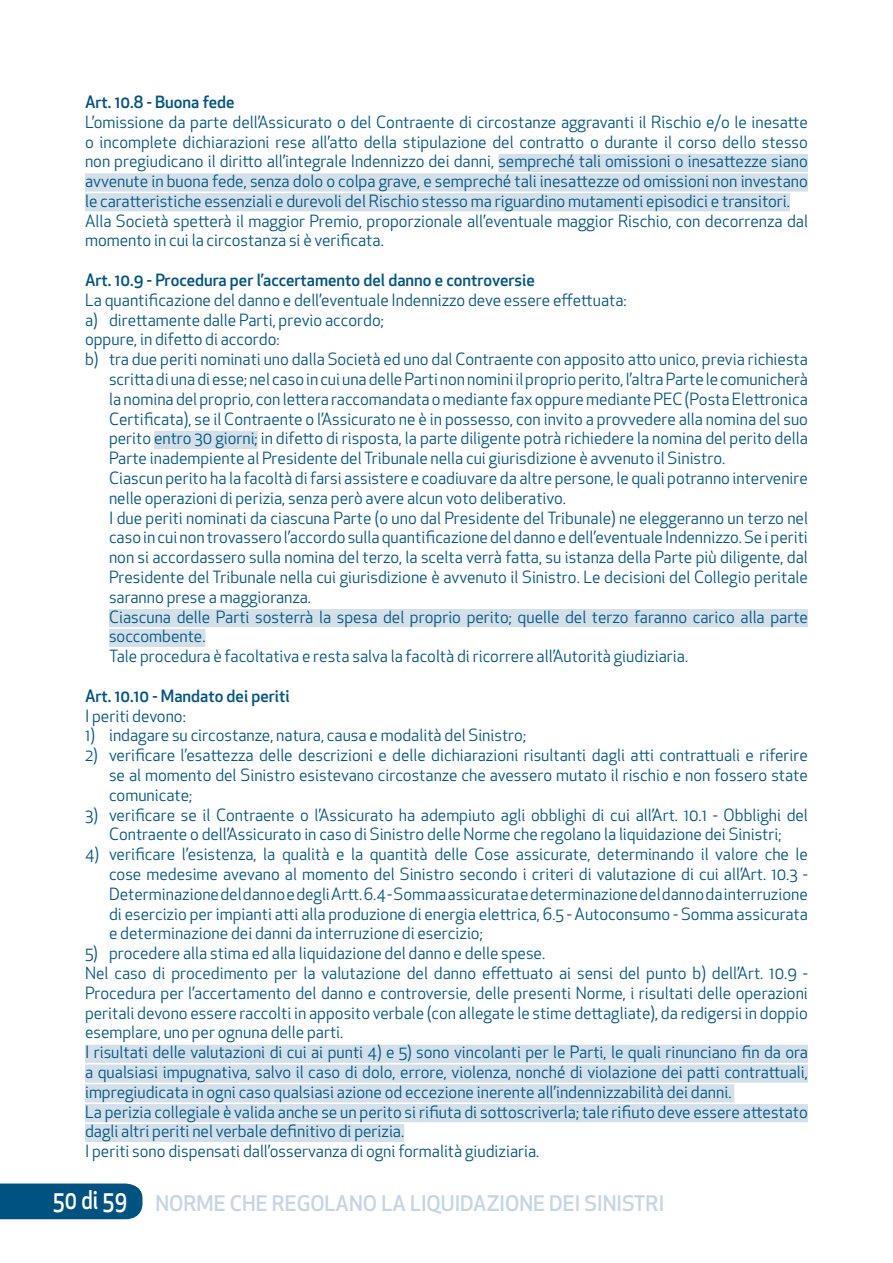
<style>
.page{position:relative;width:893px;height:1263px;background:#fff}
.page>*{position:absolute;margin:0;border:0;box-sizing:border-box;transform-origin:0 0}
.t1{font:500 25.2px "Apex New";color:#fff;scale:.83 1}
.t2{font:500 21px "Apex New";color:#c5d5e3}
.paragrafo_tabulazione{font:16.5px/19.8px "Apex New";color:#005380;text-align:justify}
.t3{font:500 16.5px "Apex New";color:#005380}
</style>
<div class="page">
<div style="left:0;top:1183px;width:142px;height:36px;background:#005380"></div>
<div style="left:498px;top:154px;width:310px;height:18px;background:#d3e0ea"></div>
<div style="left:85px;top:173px;width:723px;height:19px;background:#d3e0ea"></div>
<div style="left:85px;top:193px;width:705px;height:18px;background:#d3e0ea"></div>
<div style="left:154px;top:431px;width:104px;height:18px;background:#d3e0ea"></div>
<div style="left:109px;top:609px;width:699px;height:18px;background:#d3e0ea"></div>
<div style="left:109px;top:629px;width:96px;height:18px;background:#d3e0ea"></div>
<div style="left:85px;top:1045px;width:723px;height:18px;background:#d3e0ea"></div>
<div style="left:85px;top:1064px;width:723px;height:19px;background:#d3e0ea"></div>
<div style="left:85px;top:1084px;width:649px;height:18px;background:#d3e0ea"></div>
<div style="left:85px;top:1104px;width:723px;height:18px;background:#d3e0ea"></div>
<div style="left:85px;top:1124px;width:319px;height:18px;background:#d3e0ea"></div>
<p class="t3" style="left:85px;top:91px;width:151px">Art. 10.8 - Buona fede</p>
<p class="paragrafo_tabulazione" style="left:85px;top:112px;width:724px">L’omissione da parte dell’Assicurato o del Contraente di circostanze aggravanti il Rischio e/o le inesatte o incomplete dichiarazioni rese all’atto della stipulazione del contratto o durante il corso dello stesso non pregiudicano il diritto all’integrale Indennizzo dei danni, sempreché tali omissioni o inesattezze siano avvenute in buona fede, senza dolo o colpa grave, e sempreché tali inesattezze od omissioni non investano le caratteristiche essenziali e durevoli del Rischio stesso ma riguardino mutamenti episodici e transitori.</p>
<p class="paragrafo_tabulazione" style="left:85px;top:211px;width:724px">Alla Società spetterà il maggior Premio, proporzionale all’eventuale maggior Rischio, con decorrenza dal momento in cui la circostanza si è verificata.</p>
<p class="t3" style="left:85px;top:269px;width:451px">Art. 10.9 - Procedura per l’accertamento del danno e controversie</p>
<p class="paragrafo_tabulazione" style="left:85px;top:290px;width:543px">La quantificazione del danno e dell’eventuale Indennizzo deve essere effettuata:</p>
<p class="paragrafo_tabulazione" style="left:85px;top:310px;width:300px">a) direttamente dalle Parti, previo accordo;</p>
<p class="paragrafo_tabulazione" style="left:85px;top:329px;width:196px">oppure, in difetto di accordo:</p>
<p class="paragrafo_tabulazione" style="left:109px;top:349px;width:700px;text-indent:-24px">b) tra due periti nominati uno dalla Società ed uno dal Contraente con apposito atto unico, previa richiesta scritta di una di esse; nel caso in cui una delle Parti non nomini il proprio perito, l’altra Parte le comunicherà la nomina del proprio, con lettera raccomandata o mediante fax oppure mediante PEC (Posta Elettronica Certificata), se il Contraente o l’Assicurato ne è in possesso, con invito a provvedere alla nomina del suo perito entro 30 giorni; in difetto di risposta, la parte diligente potrà richiedere la nomina del perito della Parte inadempiente al Presidente del Tribunale nella cui giurisdizione è avvenuto il Sinistro.</p>
<p class="paragrafo_tabulazione" style="left:109px;top:468px;width:700px">Ciascun perito ha la facoltà di farsi assistere e coadiuvare da altre persone, le quali potranno intervenire nelle operazioni di perizia, senza però avere alcun voto deliberativo.</p>
<p class="paragrafo_tabulazione" style="left:109px;top:508px;width:700px">I due periti nominati da ciascuna Parte (o uno dal Presidente del Tribunale) ne eleggeranno un terzo nel caso in cui non trovassero l’accordo sulla quantificazione del danno e dell’eventuale Indennizzo. Se i periti non si accordassero sulla nomina del terzo, la scelta verrà fatta, su istanza della Parte più diligente, dal Presidente del Tribunale nella cui giurisdizione è avvenuto il Sinistro. Le decisioni del Collegio peritale saranno prese a maggioranza.</p>
<p class="paragrafo_tabulazione" style="left:109px;top:607px;width:700px">Ciascuna delle Parti sosterrà la spesa del proprio perito; quelle del terzo faranno carico alla parte soccombente.</p>
<p class="paragrafo_tabulazione" style="left:109px;top:646px;width:581px">Tale procedura è facoltativa e resta salva la facoltà di ricorrere all’Autorità giudiziaria.</p>
<p class="t3" style="left:85px;top:685px;width:206px">Art. 10.10 - Mandato dei periti</p>
<p class="paragrafo_tabulazione" style="left:85px;top:706px;width:102px">I periti devono:</p>
<p class="paragrafo_tabulazione" style="left:85px;top:725px;width:443px">1) indagare su circostanze, natura, causa e modalità del Sinistro;</p>
<p class="paragrafo_tabulazione" style="left:109px;top:745px;width:700px;text-indent:-24px">2) verificare l’esattezza delle descrizioni e delle dichiarazioni risultanti dagli atti contrattuali e riferire se al momento del Sinistro esistevano circostanze che avessero mutato il rischio e non fossero state comunicate;</p>
<p class="paragrafo_tabulazione" style="left:85px;top:805px;width:724px;text-align:center">3) verificare se il Contraente o l’Assicurato ha adempiuto agli obblighi di cui all’Art. 10.1 - Obblighi del<br>Contraente o dell’Assicurato in caso di Sinistro delle Norme che regolano la liquidazione dei Sinistri;</p>
<p class="paragrafo_tabulazione" style="left:109px;top:844px;width:700px;text-indent:-24px">4) verificare l’esistenza, la qualità e la quantità delle Cose assicurate, determinando il valore che le cose medesime avevano al momento del Sinistro secondo i criteri di valutazione di cui all’Art. 10.3 - Determinazione del danno e degli Artt. 6.4 - Somma assicurata e determinazione del danno da interruzione di esercizio per impianti atti alla produzione di energia elettrica, 6.5 - Autoconsumo - Somma assicurata e determinazione dei danni da interruzione di esercizio;</p>
<p class="paragrafo_tabulazione" style="left:85px;top:943px;width:462px">5) procedere alla stima ed alla liquidazione del danno e delle spese.</p>
<p class="paragrafo_tabulazione" style="left:85px;top:963px;width:724px">Nel caso di procedimento per la valutazione del danno effettuato ai sensi del punto b) dell’Art. 10.9 - Procedura per l’accertamento del danno e controversie, delle presenti Norme, i risultati delle operazioni peritali devono essere raccolti in apposito verbale (con allegate le stime dettagliate), da redigersi in doppio esemplare, uno per ognuna delle parti.</p>
<p class="paragrafo_tabulazione" style="left:85px;top:1042px;width:724px">I risultati delle valutazioni di cui ai punti 4) e 5) sono vincolanti per le Parti, le quali rinunciano fin da ora a qualsiasi impugnativa, salvo il caso di dolo, errore, violenza, nonché di violazione dei patti contrattuali, impregiudicata in ogni caso qualsiasi azione od eccezione inerente all’indennizzabilità dei danni.</p>
<p class="paragrafo_tabulazione" style="left:85px;top:1102px;width:724px">La perizia collegiale è valida anche se un perito si rifiuta di sottoscriverla; tale rifiuto deve essere attestato dagli altri periti nel verbale definitivo di perizia.</p>
<p class="paragrafo_tabulazione" style="left:85px;top:1141px;width:456px">I periti sono dispensati dall’osservanza di ogni formalità giudiziaria.</p>
<p class="t2" style="left:155px;top:1189px;width:510px">NORME CHE REGOLANO LA LIQUIDAZIONE DEI SINISTRI</p>
<h1 class="t1" style="left:53px;top:1183px;width:91px">50 di 59</h1>
</div>
